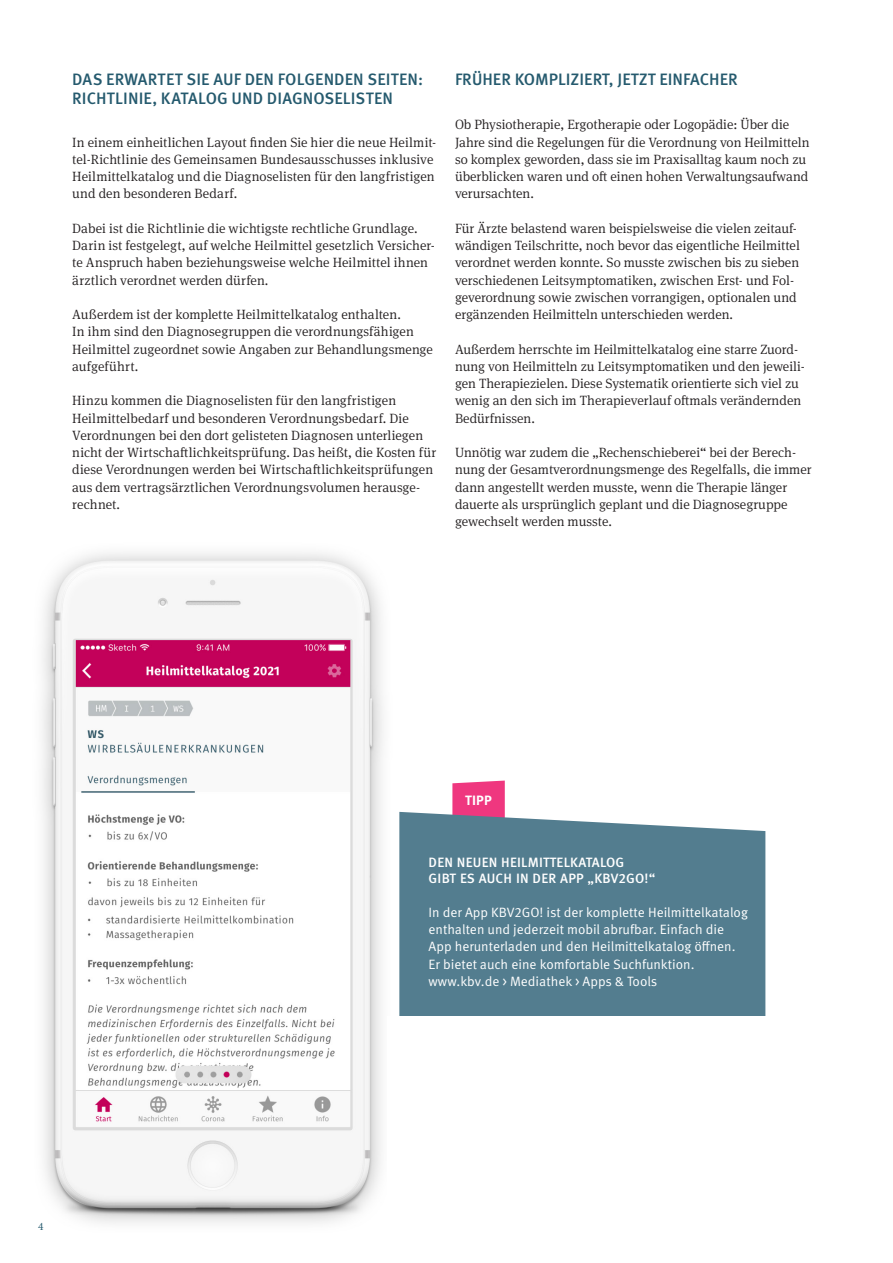
<style>
.page{position:relative;width:893px;height:1263px;background:#fff}
.page>*{position:absolute;margin:0;border:0;box-sizing:border-box;transform-origin:0 0}
.Tabelle_9pt_Hervorhe{font:500 16.5px/19.5px "Meta Pro";letter-spacing:.005em;color:#255a6e}
.Tabelle_9pt_Hervorhe-2{font:300 13.5px/17.2px "Meta Serif OT";color:#231f20}
.Tabelle_9pt_Hervorhe-3{font:13.5px/17.2px "Meta Pro";color:#fff}
.SUBHEAD_1__PWS{font:500 13.5px/16.5px "Meta Pro";letter-spacing:.015em;color:#fff}
.Wiederkehrende_Kompo{font:700 13.5px "Meta Pro";color:#fff}
.t1{font:11.25px "Minion Pro";color:#255a6e}
</style>
<div class="page">
<img style="left:42px;top:553px;width:359px;height:671px">
<svg style="left:452px;top:780px;width:53px;height:32px"></svg>
<div style="left:399px;top:812px;width:366px;height:204px;background:#537d8f"></div>
<div style="left:387px;top:1016px;width:434px;height:247px;background:#fff"></div>
<p class="Tabelle_9pt_Hervorhe" style="left:72px;top:70px;width:352px">DAS ERWARTET SIE AUF DEN FOLGENDEN SEITEN:<br>RICHTLINIE, KATALOG UND DIAGNOSELISTEN</p>
<p class="Tabelle_9pt_Hervorhe-2" style="left:72px;top:133px;width:366px">In einem einheitlichen Layout finden Sie hier die neue Heilmit&shy;tel-Richtlinie des Gemeinsamen Bundesausschusses inklusive Heilmittelkatalog und die Diagnoselisten für den langfristigen und den besonderen Bedarf.</p>
<p class="Tabelle_9pt_Hervorhe-2" style="left:72px;top:220px;width:364px">Dabei ist die Richtlinie die wichtigste rechtliche Grundlage.<br>Darin ist festgelegt, auf welche Heilmittel gesetzlich Versicher&shy;te Anspruch haben beziehungsweise welche Heilmittel ihnen ärztlich verordnet werden dürfen.</p>
<p class="Tabelle_9pt_Hervorhe-2" style="left:72px;top:306px;width:362px">Außerdem ist der komplette Heilmittelkatalog enthalten.<br>In ihm sind den Diagnosegruppen die verordnungsfähigen Heilmittel zugeordnet sowie Angaben zur Behandlungsmenge aufgeführt.</p>
<p class="Tabelle_9pt_Hervorhe-2" style="left:72px;top:392px;width:366px">Hinzu kommen die Diagnoselisten für den langfristigen Heilmittelbedarf und besonderen Verordnungsbedarf. Die Verordnungen bei den dort gelisteten Diagnosen unterliegen nicht der Wirtschaftlichkeitsprüfung. Das heißt, die Kosten für diese Verordnungen werden bei Wirtschaftlichkeitsprüfungen aus dem vertragsärztlichen Verordnungsvolumen herausge&shy;rechnet.</p>
<p class="Tabelle_9pt_Hervorhe" style="left:455px;top:70px;width:284px">FRÜHER KOMPLIZIERT, JETZT EINFACHER</p>
<p class="Tabelle_9pt_Hervorhe-2" style="left:455px;top:116px;width:356px">Ob Physiotherapie, Ergotherapie oder Logopädie: Über die Jahre sind die Regelungen für die Verordnung von Heilmitteln so komplex geworden, dass sie im Praxisalltag kaum noch zu überblicken waren und oft einen hohen Verwaltungsaufwand verursachten.</p>
<p class="Tabelle_9pt_Hervorhe-2" style="left:455px;top:220px;width:346px">Für Ärzte belastend waren beispielsweise die vielen zeitauf&shy;wändigen Teilschritte, noch bevor das eigentliche Heilmittel verordnet werden konnte. So musste zwischen bis zu sieben verschiedenen Leitsymptomatiken, zwischen Erst- und Fol&shy;geverordnung sowie zwischen vorrangigen, optionalen und ergänzenden Heilmitteln unterschieden werden.</p>
<p class="Tabelle_9pt_Hervorhe-2" style="left:455px;top:340px;width:351px">Außerdem herrschte im Heilmittelkatalog eine starre Zuord&shy;nung von Heilmitteln zu Leitsymptomatiken und den jeweili&shy;gen Therapiezielen. Diese Systematik orientierte sich viel zu wenig an den sich im Therapieverlauf oftmals verändernden Bedürfnissen.</p>
<p class="Tabelle_9pt_Hervorhe-2" style="left:455px;top:444px;width:358px">Unnötig war zudem die „Rechenschieberei“ bei der Berech&shy;nung der Gesamtverordnungsmenge des Regelfalls, die immer dann angestellt werden musste, wenn die Therapie länger dauerte als ursprünglich geplant und die Diagnosegruppe gewechselt werden musste.</p>
<p class="t1" style="left:38px;top:1219px;width:7px">4</p>
<p class="Wiederkehrende_Kompo" style="left:465px;top:791px;width:28px">TIPP</p>
<p class="SUBHEAD_1__PWS" style="left:429px;top:854px;width:228px">DEN NEUEN HEILMITTELKATALOG<br>GIBT ES AUCH IN DER APP „KBV2GO!“</p>
<p class="Tabelle_9pt_Hervorhe-3" style="left:429px;top:904px;width:321px">In der App KBV2GO! ist der komplette Heilmittelkatalog enthalten und jederzeit mobil abrufbar. Einfach die App herunterladen und den Heilmittelkatalog öffnen.<br>Er bietet auch eine komfortable Suchfunktion.</p>
<p class="Tabelle_9pt_Hervorhe-3" style="left:429px;top:973px;width:230px">www.kbv.de &gt; Mediathek &gt; Apps &amp; Tools</p>
</div>
